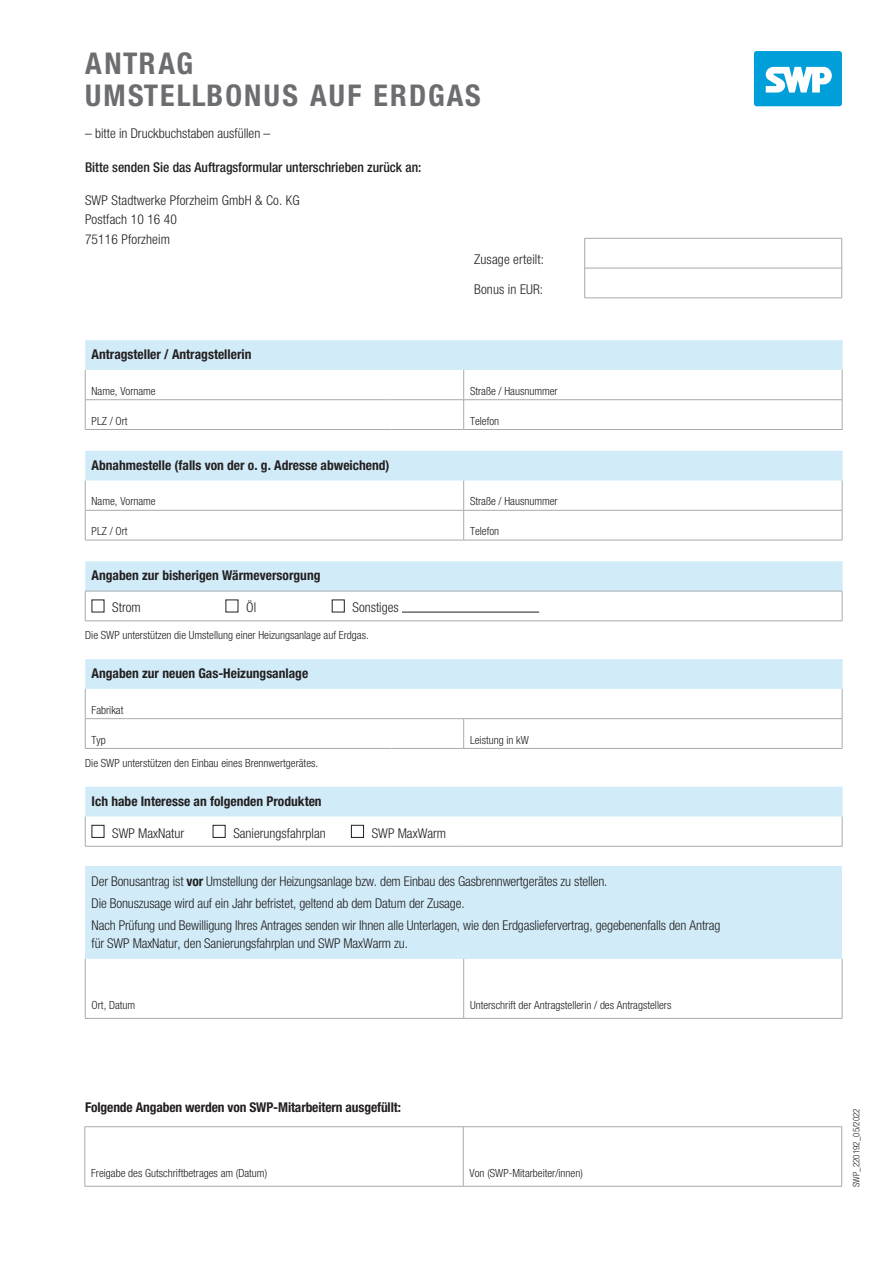
<style>
.page{position:relative;width:893px;height:1263px;background:#fff}
.page>*{position:absolute;margin:0;border:0;box-sizing:border-box;transform-origin:0 0}
.t1{font:700 condensed 30px/32px "Helvetica Neue";letter-spacing:.075em;color:#6c6d70}
.t2{font:300 condensed 13.5px/22.2px "Helvetica Neue";letter-spacing:-.01em;color:#231f20}
.t3{font:700 condensed 13.5px "Helvetica Neue";color:#231f20}
.t4{font:300 condensed 13.5px/19.5px "Helvetica Neue";letter-spacing:.01em;color:#231f20}
.t5{font:500 condensed 13.5px "Helvetica Neue";color:#231f20}
.t6{font:300 condensed 11.25px "Helvetica Neue";color:#231f20}
.t7{font:300 condensed 9px "Helvetica Neue";color:#231f20}
.s1{font-weight:700}
</style>
<div class="page">
<div style="left:754px;top:51px;width:88px;height:55px;background:#009fda;border-radius:3px"></div>
<svg style="left:766px;top:67px;width:66px;height:26px"></svg>
<svg style="left:85px;top:340px;width:757px;height:476px"></svg>
<hr style="left:85px;top:370px;width:1px;height:30px;background:#a8a9ad">
<hr style="left:842px;top:370px;width:1px;height:30px;background:#a8a9ad">
<svg style="left:85px;top:400px;width:1px;height:29px"></svg>
<svg style="left:463px;top:370px;width:1px;height:59px"></svg>
<svg style="left:842px;top:400px;width:1px;height:29px"></svg>
<hr style="left:85px;top:480px;width:1px;height:30px;background:#a8a9ad">
<hr style="left:463px;top:480px;width:1px;height:30px;background:#a8a9ad">
<hr style="left:842px;top:480px;width:1px;height:30px;background:#a8a9ad">
<hr style="left:85px;top:510px;width:1px;height:30px;background:#a8a9ad">
<hr style="left:463px;top:510px;width:1px;height:30px;background:#a8a9ad">
<hr style="left:842px;top:510px;width:1px;height:30px;background:#a8a9ad">
<hr style="left:85px;top:591px;width:1px;height:30px;background:#a8a9ad">
<hr style="left:842px;top:591px;width:1px;height:30px;background:#a8a9ad">
<hr style="left:85px;top:689px;width:1px;height:30px;background:#a8a9ad">
<hr style="left:842px;top:689px;width:1px;height:30px;background:#a8a9ad">
<svg style="left:85px;top:719px;width:1px;height:29px"></svg>
<svg style="left:463px;top:719px;width:1px;height:29px"></svg>
<svg style="left:842px;top:719px;width:1px;height:29px"></svg>
<hr style="left:85px;top:816px;width:1px;height:30px;background:#a8a9ad">
<hr style="left:842px;top:816px;width:1px;height:30px;background:#a8a9ad">
<hr style="left:85px;top:399px;width:306px;height:1px;background:#a8a9ad">
<hr style="left:391px;top:399px;width:73px;height:1px;background:#a8a9ad">
<hr style="left:464px;top:399px;width:378px;height:1px;background:#a8a9ad">
<hr style="left:85px;top:429px;width:306px;height:1px;background:#a8a9ad">
<hr style="left:391px;top:429px;width:73px;height:1px;background:#a8a9ad">
<hr style="left:464px;top:429px;width:378px;height:1px;background:#a8a9ad">
<hr style="left:85px;top:510px;width:306px;height:1px;background:#a8a9ad">
<hr style="left:391px;top:510px;width:73px;height:1px;background:#a8a9ad">
<hr style="left:464px;top:510px;width:378px;height:1px;background:#a8a9ad">
<hr style="left:85px;top:540px;width:306px;height:1px;background:#a8a9ad">
<hr style="left:391px;top:540px;width:73px;height:1px;background:#a8a9ad">
<hr style="left:464px;top:540px;width:378px;height:1px;background:#a8a9ad">
<hr style="left:85px;top:718px;width:306px;height:1px;background:#a8a9ad">
<hr style="left:391px;top:718px;width:73px;height:1px;background:#a8a9ad">
<hr style="left:464px;top:718px;width:378px;height:1px;background:#a8a9ad">
<hr style="left:85px;top:846px;width:306px;height:1px;background:#a8a9ad">
<hr style="left:391px;top:846px;width:73px;height:1px;background:#a8a9ad">
<hr style="left:464px;top:846px;width:378px;height:1px;background:#a8a9ad">
<hr style="left:85px;top:591px;width:306px;height:1px;background:#a8a9ad">
<hr style="left:391px;top:591px;width:73px;height:1px;background:#a8a9ad">
<hr style="left:464px;top:591px;width:378px;height:1px;background:#a8a9ad">
<hr style="left:85px;top:621px;width:306px;height:1px;background:#a8a9ad">
<hr style="left:391px;top:621px;width:73px;height:1px;background:#a8a9ad">
<hr style="left:464px;top:621px;width:378px;height:1px;background:#a8a9ad">
<hr style="left:85px;top:748px;width:306px;height:1px;background:#a8a9ad">
<hr style="left:391px;top:748px;width:73px;height:1px;background:#a8a9ad">
<hr style="left:464px;top:748px;width:378px;height:1px;background:#a8a9ad">
<hr style="left:842px;top:340px;width:1px;height:30px;background:#d1ecf8">
<svg style="left:842px;top:451px;width:1px;height:29px"></svg>
<hr style="left:842px;top:561px;width:1px;height:30px;background:#d1ecf8">
<hr style="left:842px;top:659px;width:1px;height:30px;background:#d1ecf8">
<svg style="left:842px;top:787px;width:1px;height:29px"></svg>
<hr style="left:92px;top:401px;width:365px;height:1px;background:#fff">
<hr style="left:470px;top:401px;width:366px;height:1px;background:#fff">
<hr style="left:92px;top:431px;width:365px;height:1px;background:#fff">
<hr style="left:470px;top:431px;width:366px;height:1px;background:#fff">
<hr style="left:92px;top:512px;width:365px;height:1px;background:#fff">
<hr style="left:470px;top:512px;width:366px;height:1px;background:#fff">
<hr style="left:92px;top:541px;width:365px;height:1px;background:#fff">
<hr style="left:470px;top:541px;width:366px;height:1px;background:#fff">
<div style="left:92px;top:600px;width:12px;height:12px;background:#fff"></div>
<div style="left:226px;top:600px;width:12px;height:12px;background:#fff"></div>
<div style="left:332px;top:600px;width:12px;height:12px;background:#fff"></div>
<div style="left:332px;top:600px;width:13px;height:12px;border:1px solid #231f20"></div>
<hr style="left:402px;top:612px;width:137px;height:1px;background:#231f20">
<hr style="left:92px;top:720px;width:365px;height:1px;background:#fff">
<hr style="left:92px;top:750px;width:365px;height:1px;background:#fff">
<hr style="left:470px;top:750px;width:366px;height:1px;background:#fff">
<div style="left:92px;top:825px;width:12px;height:13px;border:1px solid #231f20"></div>
<div style="left:213px;top:825px;width:12px;height:13px;border:1px solid #231f20"></div>
<div style="left:351px;top:825px;width:13px;height:13px;border:1px solid #231f20"></div>
<hr style="left:584px;top:238px;width:1px;height:30px;background:#a8a9ad">
<hr style="left:841px;top:238px;width:1px;height:30px;background:#a8a9ad">
<hr style="left:584px;top:268px;width:1px;height:30px;background:#a8a9ad">
<hr style="left:841px;top:268px;width:1px;height:30px;background:#a8a9ad">
<hr style="left:584px;top:298px;width:258px;height:1px;background:#a8a9ad">
<hr style="left:584px;top:238px;width:258px;height:1px;background:#a8a9ad">
<hr style="left:585px;top:268px;width:257px;height:1px;background:#a8a9ad">
<div style="left:85px;top:866px;width:757px;height:93px;background:#d1ecf8"></div>
<hr style="left:85px;top:959px;width:1px;height:59px;background:#a8a9ad">
<hr style="left:463px;top:959px;width:1px;height:59px;background:#a8a9ad">
<hr style="left:842px;top:959px;width:1px;height:59px;background:#a8a9ad">
<hr style="left:85px;top:1018px;width:379px;height:1px;background:#a8a9ad">
<hr style="left:464px;top:1018px;width:378px;height:1px;background:#a8a9ad">
<hr style="left:85px;top:1127px;width:1px;height:59px;background:#a8a9ad">
<hr style="left:463px;top:1127px;width:1px;height:59px;background:#a8a9ad">
<hr style="left:841px;top:1127px;width:1px;height:59px;background:#a8a9ad">
<hr style="left:85px;top:1186px;width:378px;height:1px;background:#a8a9ad">
<hr style="left:463px;top:1186px;width:379px;height:1px;background:#a8a9ad">
<hr style="left:85px;top:1126px;width:378px;height:1px;background:#a8a9ad">
<hr style="left:463px;top:1126px;width:379px;height:1px;background:#a8a9ad">
<h1 class="t1" style="left:85px;top:47px;width:397px">ANTRAG<br>UMSTELLBONUS AUF ERDGAS</h1>
<p class="t2" style="left:85px;top:122px;width:187px">– bitte in Druckbuchstaben ausfüllen –</p>
<p class="t5" style="left:85px;top:159px;width:338px">Bitte senden Sie das Auftragsformular unterschrieben zurück an:</p>
<p class="t4" style="left:85px;top:190px;width:216px">SWP Stadtwerke Pforzheim GmbH &amp; Co. KG<br>Postfach 10 16 40<br>75116 Pforzheim</p>
<p class="t4" style="left:474px;top:249px;width:72px">Zusage erteilt:</p>
<p class="t4" style="left:474px;top:279px;width:71px">Bonus in EUR:</p>
<p class="t3" style="left:92px;top:346px;width:161px">Antragsteller / Antragstellerin</p>
<p class="t6" style="left:92px;top:384px;width:66px">Name, Vorname</p>
<p class="t6" style="left:470px;top:384px;width:89px">Straße / Hausnummer</p>
<p class="t6" style="left:92px;top:414px;width:38px">PLZ / Ort</p>
<p class="t6" style="left:470px;top:414px;width:31px">Telefon</p>
<p class="t3" style="left:92px;top:457px;width:299px">Abnahmestelle (falls von der o. g. Adresse abweichend)</p>
<p class="t6" style="left:92px;top:495px;width:66px">Name, Vorname</p>
<p class="t6" style="left:470px;top:495px;width:89px">Straße / Hausnummer</p>
<p class="t6" style="left:92px;top:525px;width:38px">PLZ / Ort</p>
<p class="t6" style="left:470px;top:525px;width:31px">Telefon</p>
<p class="t3" style="left:92px;top:567px;width:230px">Angaben zur bisherigen Wärmeversorgung</p>
<p class="t2" style="left:112px;top:596px;width:30px">Strom</p>
<p class="t2" style="left:246px;top:596px;width:11px">Öl</p>
<p class="t2" style="left:353px;top:596px;width:48px">Sonstiges</p>
<p class="t6" style="left:85px;top:629px;width:285px">Die SWP unterstützen die Umstellung einer Heizungsanlage auf Erdgas.</p>
<p class="t3" style="left:92px;top:665px;width:218px">Angaben zur neuen Gas-Heizungsanlage</p>
<p class="t6" style="left:92px;top:703px;width:33px">Fabrikat</p>
<p class="t6" style="left:92px;top:733px;width:16px">Typ</p>
<p class="t6" style="left:470px;top:733px;width:60px">Leistung in kW</p>
<p class="t6" style="left:85px;top:757px;width:234px">Die SWP unterstützen den Einbau eines Brennwertgerätes.</p>
<p class="t3" style="left:92px;top:793px;width:232px">Ich habe Interesse an folgenden Produkten</p>
<p class="t2" style="left:112px;top:822px;width:73px">SWP MaxNatur</p>
<p class="t2" style="left:233px;top:822px;width:94px">Sanierungsfahrplan</p>
<p class="t2" style="left:372px;top:822px;width:76px">SWP MaxWarm</p>
<p class="t2" style="left:92px;top:870px;width:630px">Der Bonusantrag ist <span class="s1">vor</span> Umstellung der Heizungsanlage bzw. dem Einbau des Gasbrennwertgerätes zu stellen.<br>Die Bonuszusage wird auf ein Jahr befristet, geltend ab dem Datum der Zusage.<br>Nach Prüfung und Bewilligung Ihres Antrages senden wir Ihnen alle Unterlagen, wie den Erdgasliefervertrag, gegebenenfalls den Antrag</p>
<p class="t2" style="left:92px;top:932px;width:318px">für SWP MaxNatur, den Sanierungsfahrplan und SWP MaxWarm zu.</p>
<p class="t6" style="left:92px;top:998px;width:45px">Ort, Datum</p>
<p class="t6" style="left:470px;top:998px;width:203px">Unterschrift der Antragstellerin / des Antragstellers</p>
<p class="t3" style="left:85px;top:1099px;width:317px">Folgende Angaben werden von SWP-Mitarbeitern ausgefüllt:</p>
<p class="t6" style="left:91px;top:1166px;width:177px">Freigabe des Gutschriftbetrages am (Datum)</p>
<p class="t6" style="left:470px;top:1166px;width:115px">Von (SWP-Mitarbeiter/innen)</p>
<p class="t7" style="left:851px;top:1187px;width:80px;rotate:-90deg">SWP_220192_05/2022</p>
</div>
